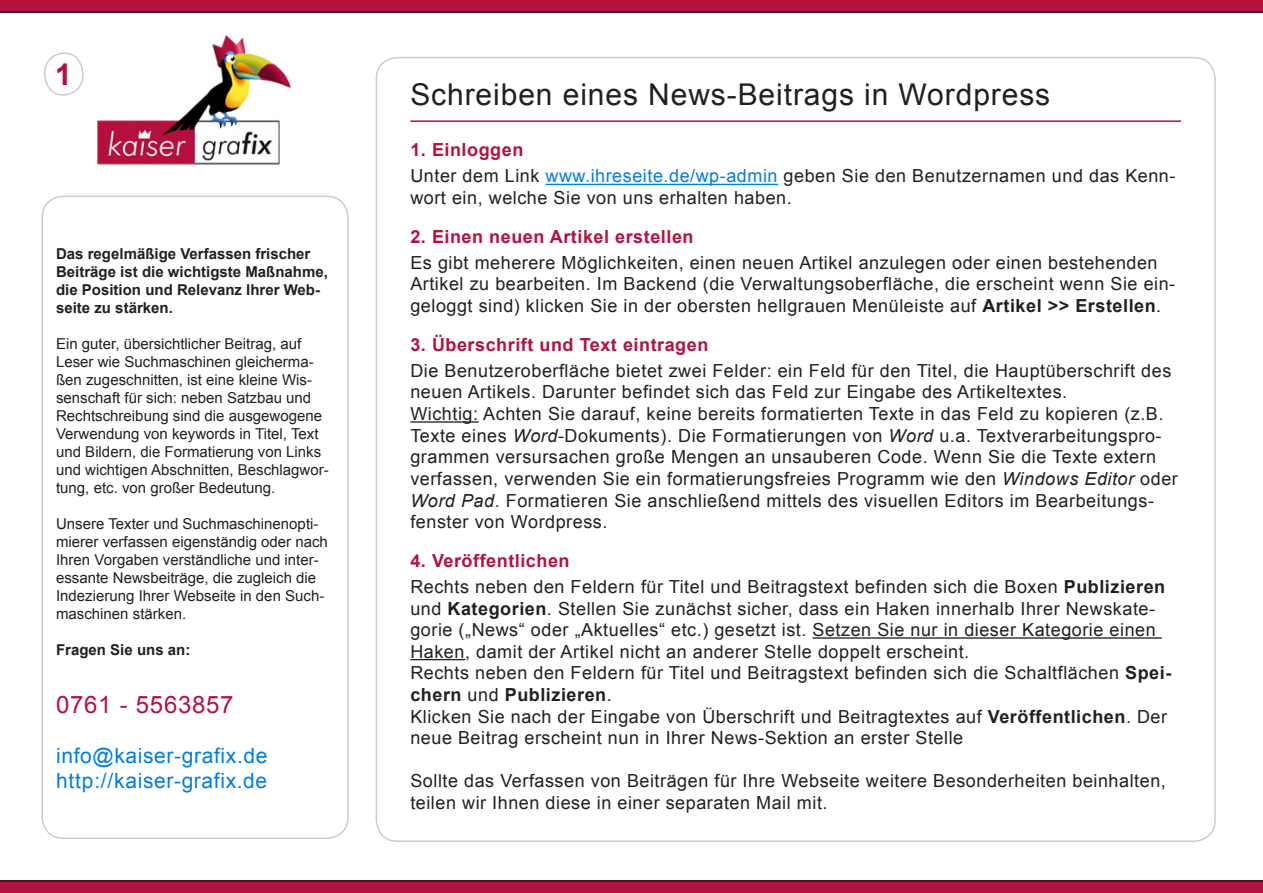
<style>
.page{position:relative;width:1263px;height:893px;background:#fff}
.page>*{position:absolute;margin:0;border:0;box-sizing:border-box;transform-origin:0 0}
.t1{font:30px "Arial";letter-spacing:.03em;color:#231f20}
.t2{font:700 30px "Arial";color:#b60f3d}
.t3{font:24px "Arial";letter-spacing:.03em;color:#b3123e}
.t4{font:21px/25.2px "Arial";letter-spacing:.03em;color:#007de2}
.t5{font:18px/21.6px "Arial";letter-spacing:.03em;color:#231f20}
.t6{font:700 18px "Arial";letter-spacing:.03em;color:#b3123e}
.t7{font:15px/18px "Arial";color:#231f20}
.t8{font:700 15px/18px "Arial";color:#231f20}
.s1{font-weight:700;color:#b3123e}
.s2{color:#007de2}
.s3{font-weight:700}
.s4{font-style:italic}
</style>
<div class="page">
<img style="left:44px;top:35px;width:270px;height:175px">
<div style="left:41px;top:196px;width:308px;height:643px;border:2px solid #ccc;border-radius:21px"></div>
<hr style="left:410px;top:120px;width:771px;height:2px;background:#b4123e">
<svg style="left:0;top:0;width:1263px;height:13px;background:#a2133a"></svg>
<svg style="left:0;top:880px;width:1263px;height:13px;background:#a2133a"></svg>
<hr style="left:545px;top:184px;width:233px;height:1px;background:#007de2">
<hr style="left:410px;top:421px;width:69px;height:2px;background:#231f20">
<hr style="left:812px;top:637px;width:350px;height:2px;background:#231f20">
<hr style="left:410px;top:659px;width:55px;height:1px;background:#231f20">
<div style="left:44px;top:52px;width:40px;height:44px;border:2px solid #ccc;border-radius:50%"></div>
<h1 class="t2" style="left:55px;top:55px;width:18px">1</h1>
<p class="t8" style="left:56px;top:245px;width:273px">Das regelmäßige Verfassen frischer<br>Beiträge ist die wichtigste Maßnahme, die Position und Relevanz Ihrer Web&shy;seite zu stärken.</p>
<p class="t7" style="left:56px;top:335px;width:274px">Ein guter, übersichtlicher Beitrag, auf Leser wie Suchmaschinen gleicherma&shy;ßen zugeschnitten, ist eine kleine Wis&shy;senschaft für sich: neben Satzbau und Rechtschreibung sind die ausgewogene Verwendung von keywords in Titel, Text und Bildern, die Formatierung von Links und wichtigen Abschnitten, Beschlagwor&shy;tung, etc. von großer Bedeutung.</p>
<p class="t7" style="left:56px;top:515px;width:273px">Unsere Texter und Suchmaschinenopti&shy;mierer verfassen eigenständig oder nach Ihren Vorgaben verständliche und inter&shy;essante Newsbeiträge, die zugleich die Indezierung Ihrer Webseite in den Such&shy;maschinen stärken.</p>
<p class="t8" style="left:56px;top:641px;width:136px">Fragen Sie uns an:</p>
<h2 class="t3" style="left:56px;top:689px;width:179px">0761 - 5563857</h2>
<p class="t4" style="left:56px;top:743px;width:213px">info@kaiser-grafix.de http://kaiser-grafix.de</p>
<h1 class="t1" style="left:410px;top:75px;width:641px">Schreiben eines News-Beitrags in Wordpress</h1>
<p class="t5" style="left:410px;top:137px;width:767px;line-height:26.1px"><span class="s1">1. Einloggen<br></span>Unter dem Link <span class="s2">www.ihreseite.de/wp-admin</span> geben Sie den Benutzernamen und das Kenn-</p>
<p class="t5" style="left:410px;top:187px;width:383px">wort ein, welche Sie von uns erhalten haben.</p>
<p class="t6" style="left:410px;top:225px;width:285px">2. Einen neuen Artikel erstellen</p>
<p class="t5" style="left:410px;top:252px;width:766px">Es gibt meherere Möglichkeiten, einen neuen Artikel anzulegen oder einen bestehenden<br>Artikel zu bearbeiten. Im Backend (die Verwaltungsoberfläche, die erscheint wenn Sie ein&shy;geloggt sind) klicken Sie in der obersten hellgrauen Menüleiste auf <span class="s3">Artikel &gt;&gt; Erstellen</span>.</p>
<p class="t6" style="left:410px;top:333px;width:300px">3. Überschrift und Text eintragen</p>
<p class="t5" style="left:410px;top:360px;width:769px">Die Benutzeroberfläche bietet zwei Felder: ein Feld für den Titel, die Hauptüberschrift des neuen Artikels. Darunter befindet sich das Feld zur Eingabe des Artikeltextes.<br>Wichtig: Achten Sie darauf, keine bereits formatierten Texte in das Feld zu kopieren (z.B.<br>Texte eines <span class="s4">Word</span>-Dokuments). Die Formatierungen von <span class="s4">Word</span> u.a. Textverarbeitungspro&shy;grammen versursachen große Mengen an unsauberen Code. Wenn Sie die Texte extern verfassen, verwenden Sie ein formatierungsfreies Programm wie den <span class="s4">Windows Editor</span> oder <span class="s4">Word Pad</span>. Formatieren Sie anschließend mittels des visuellen Editors im Bearbeitungs&shy;fenster von Wordpress.</p>
<p class="t5" style="left:410px;top:548px;width:756px;line-height:26.1px"><span class="s1">4. Veröffentlichen<br></span>Rechts neben den Feldern für Titel und Beitragstext befinden sich die Boxen <span class="s3">Publizieren</span></p>
<p class="t5" style="left:410px;top:598px;width:762px">und <span class="s3">Kategorien</span>. Stellen Sie zunächst sicher, dass ein Haken innerhalb Ihrer Newskate&shy;gorie („News“ oder „Aktuelles“ etc.) gesetzt ist. Setzen Sie nur in dieser Kategorie einen Haken, damit der Artikel nicht an anderer Stelle doppelt erscheint.<br>Rechts neben den Feldern für Titel und Beitragstext befinden sich die Schaltflächen <span class="s3">Spei&shy;chern</span> und <span class="s3">Publizieren</span>.<br>Klicken Sie nach der Eingabe von Überschrift und Beitragtextes auf <span class="s3">Veröffentlichen</span>. Der neue Beitrag erscheint nun in Ihrer News-Sektion an erster Stelle</p>
<p class="t5" style="left:410px;top:770px;width:757px">Sollte das Verfassen von Beiträgen für Ihre Webseite weitere Besonderheiten beinhalten, teilen wir Ihnen diese in einer separaten Mail mit.</p>
</div>
